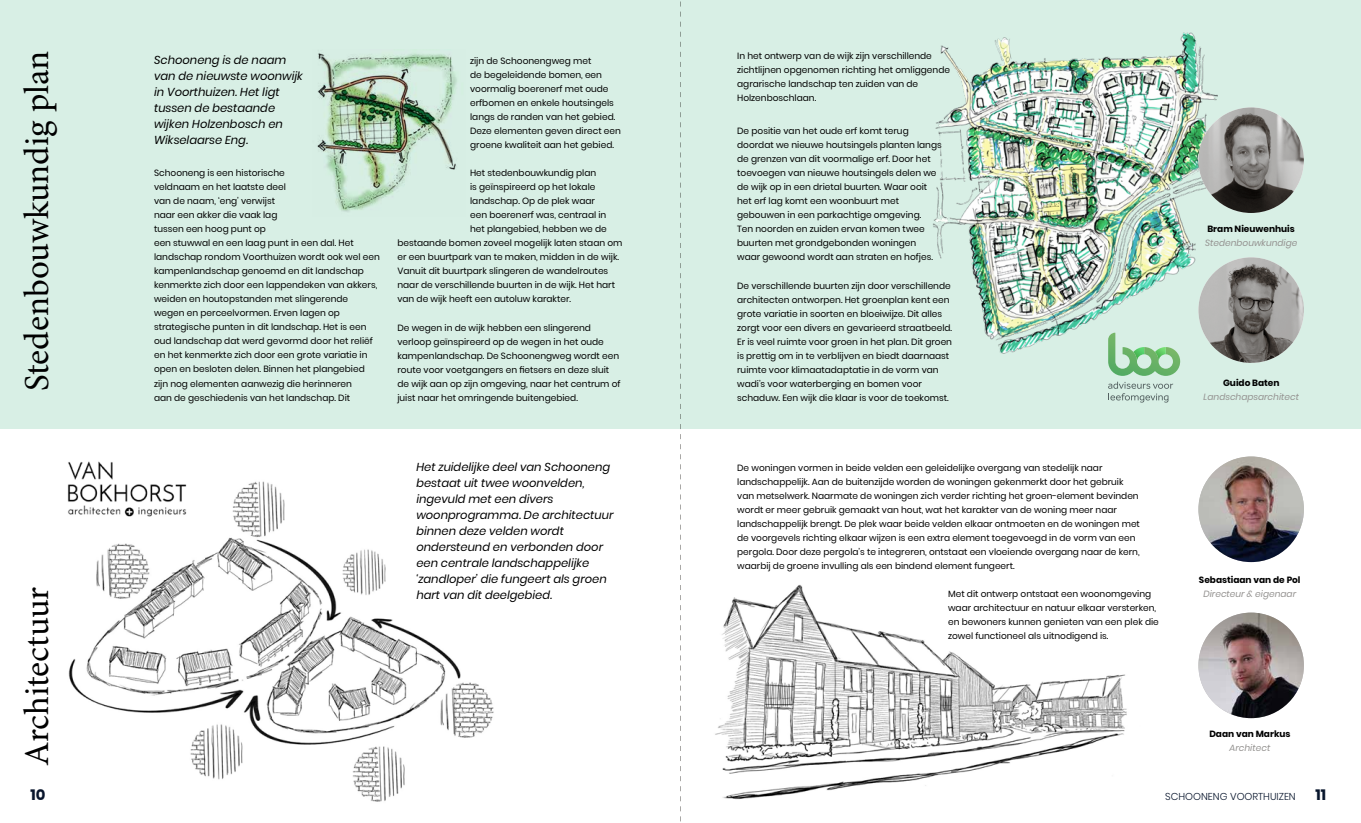
<style>
.page{position:relative;width:1361px;height:823px;background:#fff}
.page>*{position:absolute;margin:0;border:0;box-sizing:border-box;transform-origin:0 0}
.t1{font:35px "Minion Pro";letter-spacing:-.005em;color:#000}
.t2{font:700 15px "Poppins";color:#08152c}
.t3{font:italic 11.5px/16px "Poppins";color:#000}
.t4{font:300 10px "Poppins";color:#08152c}
.t5{font:9px/14px "Poppins";color:#000}
.t6{font:italic 9px "Poppins";color:#949290}
.t7{font:700 9px "Poppins";color:#000}
</style>
<div class="page">
<img style="left:68px;top:481px;width:426px;height:321px">
<img style="left:715px;top:584px;width:412px;height:216px">
<div style="left:0;top:0;width:1361px;height:428px;background:#d8efe5"></div>
<img style="left:933px;top:32px;width:285px;height:329px">
<img style="left:1198px;top:456px;width:106px;height:105px;border-radius:53px">
<img style="left:1198px;top:107px;width:106px;height:106px;border-radius:53px">
<img style="left:1198px;top:612px;width:106px;height:105px;border-radius:53px">
<img style="left:1198px;top:257px;width:106px;height:105px;border-radius:53px">
<img style="left:317px;top:53px;width:140px;height:159px">
<svg style="left:1108px;top:332px;width:72px;height:43px"></svg>
<img style="left:1155px;top:347px;width:10px;height:14px">
<img style="left:1133px;top:347px;width:11px;height:14px">
<svg style="left:1108px;top:381px;width:65px;height:21px"></svg>
<img style="left:67px;top:461px;width:120px;height:56px">
<svg style="left:680px;top:1px;width:1px;height:821px"></svg>
<h1 class="t1" style="left:16px;top:391px;width:341px;rotate:-90deg">Stedenbouwkundig plan</h1>
<h1 class="t1" style="left:16px;top:765px;width:181px;rotate:-90deg">Architectuur</h1>
<p class="t3" style="left:154px;top:52px;width:150px">Schooneng is de naam van de nieuwste woonwijk in Voorthuizen. Het ligt tussen de bestaande wijken Holzenbosch en<br>Wikselaarse Eng.</p>
<p class="t5" style="left:154px;top:166px;width:227px">Schooneng is een historische<br>veldnaam en het laatste deel<br>van de naam, ‘eng’ verwijst<br>naar een akker die vaak lag<br>tussen een hoog punt op<br>een stuwwal en een laag punt in een dal. Het landschap rondom Voorthuizen wordt ook wel een kampenlandschap genoemd en dit landschap kenmerkte zich door een lappendeken van akkers, weiden en houtopstanden met slingerende wegen en perceelvormen. Erven lagen op strategische punten in dit landschap. Het is een oud landschap dat werd gevormd door het reliëf en het kenmerkte zich door een grote variatie in open en besloten delen. Binnen het plangebied zijn nog elementen aanwezig die herinneren<br>aan de geschiedenis van het landschap. Dit</p>
<p class="t5" style="left:470px;top:54px;width:152px">zijn de Schoonengweg met<br>de begeleidende bomen, een voormalig boerenerf met oude erfbomen en enkele houtsingels langs de randen van het gebied.<br>Deze elementen geven direct een groene kwaliteit aan het gebied.</p>
<p class="t5" style="left:470px;top:166px;width:128px">Het stedenbouwkundig plan</p>
<p class="t5" style="left:470px;top:180px;width:127px">is geïnspireerd op het lokale</p>
<p class="t5" style="left:470px;top:194px;width:126px">landschap. Op de plek waar</p>
<p class="t5" style="left:470px;top:208px;width:138px">een boerenerf was, centraal in</p>
<p class="t5" style="left:470px;top:222px;width:138px">het plangebied, hebben we de</p>
<p class="t5" style="left:397px;top:236px;width:227px">bestaande bomen zoveel mogelijk laten staan om</p>
<p class="t5" style="left:397px;top:250px;width:223px">er een buurtpark van te maken, midden in de wijk.</p>
<p class="t5" style="left:397px;top:264px;width:212px">Vanuit dit buurtpark slingeren de wandelroutes</p>
<p class="t5" style="left:397px;top:278px;width:219px">naar de verschillende buurten in de wijk. Het hart</p>
<p class="t5" style="left:397px;top:292px;width:175px">van de wijk heeft een autoluw karakter.</p>
<p class="t5" style="left:397px;top:320px;width:225px">De wegen in de wijk hebben een slingerend verloop geïnspireerd op de wegen in het oude kampenlandschap. De Schoonengweg wordt een route voor voetgangers en fietsers en deze sluit de wijk aan op zijn omgeving, naar het centrum of juist naar het omringende buitengebied.</p>
<p class="t3" style="left:416px;top:458px;width:199px">Het zuidelijke deel van Schooneng bestaat uit twee woonvelden, ingevuld met een divers woonprogramma. De architectuur binnen deze velden wordt ondersteund en verbonden door een centrale landschappelijke ‘zandloper’ die fungeert als groen hart van dit deelgebied.</p>
<p class="t5" style="left:737px;top:49px;width:214px">In het ontwerp van de wijk zijn verschillende zichtlijnen opgenomen richting het omliggende agrarische landschap ten zuiden van de Holzenboschlaan.</p>
<p class="t5" style="left:737px;top:124px;width:206px">De positie van het oude erf komt terug doordat we nieuwe houtsingels planten langs de grenzen van dit voormalige erf. Door het toevoegen van nieuwe houtsingels delen we de wijk op in een drietal buurten. Waar ooit het erf lag komt een woonbuurt met gebouwen in een parkachtige omgeving.<br>Ten noorden en zuiden ervan komen twee buurten met grondgebonden woningen<br>waar gewoond wordt aan straten en hofjes.</p>
<p class="t5" style="left:737px;top:278px;width:216px">De verschillende buurten zijn door verschillende architecten ontworpen. Het groenplan kent een grote variatie in soorten en bloeiwijze. Dit alles zorgt voor een divers en gevarieerd straatbeeld.<br>Er is veel ruimte voor groen in het plan. Dit groen is prettig om in te verblijven en biedt daarnaast ruimte voor klimaatadaptatie in de vorm van wadi’s voor waterberging en bomen voor schaduw. Een wijk die klaar is voor de toekomst.</p>
<p class="t5" style="left:737px;top:460px;width:404px">De woningen vormen in beide velden een geleidelijke overgang van stedelijk naar landschappelijk. Aan de buitenzijde worden de woningen gekenmerkt door het gebruik van metselwerk. Naarmate de woningen zich verder richting het groen-element bevinden wordt er meer gebruik gemaakt van hout, wat het karakter van de woning meer naar landschappelijk brengt. De plek waar beide velden elkaar ontmoeten en de woningen met de voorgevels richting elkaar wijzen is een extra element toegevoegd in de vorm van een pergola. Door deze pergola’s te integreren, ontstaat een vloeiende overgang naar de kern, waarbij de groene invulling als een bindend element fungeert.</p>
<p class="t5" style="left:948px;top:586px;width:212px">Met dit ontwerp ontstaat een woonomgeving waar architectuur en natuur elkaar versterken, en bewoners kunnen genieten van een plek die zowel functioneel als uitnodigend is.</p>
<p class="t7" style="left:1207px;top:224px;width:89px">Bram Nieuwenhuis</p>
<p class="t6" style="left:1205px;top:238px;width:94px">Stedenbouwkundige</p>
<p class="t7" style="left:1223px;top:378px;width:58px">Guido Baten</p>
<p class="t6" style="left:1203px;top:392px;width:97px">Landschapsarchitect</p>
<p class="t7" style="left:1199px;top:574px;width:103px">Sebastiaan van de Pol</p>
<p class="t6" style="left:1203px;top:588px;width:94px">Directeur &amp; eigenaar</p>
<p class="t7" style="left:1209px;top:728px;width:83px">Daan van Markus</p>
<p class="t6" style="left:1229px;top:742px;width:42px">Architect</p>
<h2 class="t2" style="left:30px;top:785px;width:16px">10</h2>
<p class="t4" style="left:1165px;top:790px;width:132px">SCHOONENG VOORTHUIZEN</p>
<h2 class="t2" style="left:1315px;top:785px;width:12px">11</h2>
</div>
